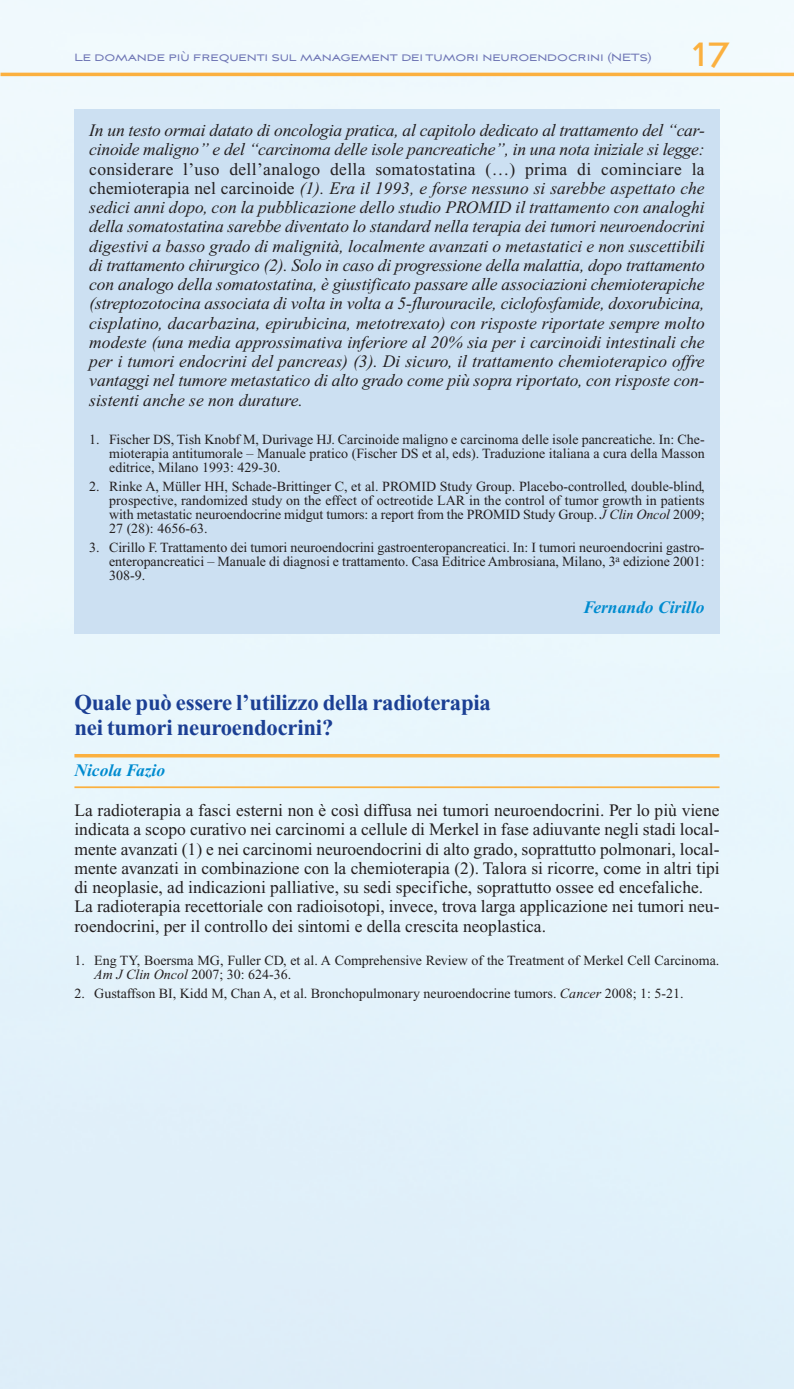
<style>
.page{position:relative;width:794px;height:1389px;background:#fff}
.page>*{position:absolute;margin:0;border:0;box-sizing:border-box;transform-origin:0 0}
.t1{font:42px "Aviano Sans";color:#fbb03f}
.t2{font:700 22.75px/24.5px "Times New Roman";letter-spacing:-.01em;color:#1b3f94}
.t3{font:italic 17.5px/19.2px "Times New Roman";letter-spacing:-.01em;color:#231f20}
.t4{font:17.5px/19.2px "Times New Roman";color:#231f20}
.t5{font:italic 700 17.5px "Times New Roman";color:#008bcf}
.t6{font:14px/14px "Times New Roman";color:#231f20;text-align:justify}
.t7{font:13.12px "Aviano Sans";letter-spacing:-.01em;color:#6f76b5}
.s1{font-style:normal}
.s2{font-style:italic}
</style>
<div class="page">
<hr style="left:1px;top:73px;width:793px;height:3px;background:#fbb03f">
<div style="left:74px;top:109px;width:645px;height:525px;background:#cce0f2"></div>
<hr style="left:74px;top:786px;width:645px;height:2px;background:#fbb03f">
<hr style="left:74px;top:754px;width:645px;height:3px;background:#fbb03f">
<p class="t7" style="left:74px;top:49px;width:578px">Le domande più frequenti sul management dei tumori neuroendocrini (NETs)</p>
<h1 class="t1" style="left:690px;top:27px;width:41px">17</h1>
<p class="t3" style="left:89px;top:122px;width:617px">In un testo ormai datato di oncologia pratica, al capitolo dedicato al trattamento del “car&shy;cinoide maligno” e del “carcinoma delle isole pancreatiche”, in una nota iniziale si legge:</p>
<p class="t3" style="left:89px;top:161px;width:617px;text-align:justify"><span class="s1">considerare l’uso dell’analogo della somatostatina (…) prima di cominciare la chemioterapia nel carcinoide</span> (1). Era il 1993, e forse nessuno si sarebbe aspettato che sedici anni dopo, con la pubblicazione dello studio PROMID il trattamento con analoghi della somatostatina sarebbe diventato lo standard nella terapia dei tumori neuroendocrini digestivi a basso grado di malignità, localmente avanzati o metastatici e non suscettibili di trattamento chirurgico (2). Solo in caso di progressione della malattia, dopo trattamento con analogo della somatostatina, è giustificato passare alle associazioni chemioterapiche (streptozotocina associata di volta in volta a 5-flurouracile, ciclofosfamide, doxorubicina, cisplatino, dacarbazina, epirubicina, metotrexato) con risposte riportate sempre molto modeste (una media approssimativa inferiore al 20% sia per i carcinoidi intestinali che per i tumori endocrini del pancreas) (3). Di sicuro, il trattamento chemioterapico offre vantaggi nel tumore metastatico di alto grado come più sopra riportato, con risposte con&shy;sistenti anche se non durature.</p>
<p class="t6" style="left:109px;top:434px;width:597px;text-indent:-20px">1. Fischer DS, Tish Knobf M, Durivage HJ. Carcinoide maligno e carcinoma delle isole pancreatiche. In: Che&shy;mioterapia antitumorale – Manuale pratico (Fischer DS et al, eds). Traduzione italiana a cura della Masson editrice, Milano 1993: 429-30.</p>
<p class="t6" style="left:109px;top:480px;width:597px;text-indent:-20px">2. Rinke A, Müller HH, Schade-Brittinger C, et al. PROMID Study Group. Placebo-controlled, double-blind, prospective, randomized study on the effect of octreotide LAR in the control of tumor growth in patients with metastatic neuroendocrine midgut tumors: a report from the PROMID Study Group. <span class="s2">J Clin Oncol</span> 2009; 27 (28): 4656-63.</p>
<p class="t6" style="left:109px;top:541px;width:597px;text-indent:-20px">3. Cirillo F. Trattamento dei tumori neuroendocrini gastroenteropancreatici. In: I tumori neuroendocrini gastro&shy;enteropancreatici – Manuale di diagnosi e trattamento. Casa Editrice Ambrosiana, Milano, 3<sup>a</sup> edizione 2001:<br>308-9.</p>
<p class="t5" style="left:584px;top:601px;width:122px">Fernando Cirillo</p>
<h2 class="t2" style="left:74px;top:693px;width:418px">Quale può essere l’utilizzo della radioterapia nei tumori neuroendocrini?</h2>
<p class="t5" style="left:74px;top:764px;width:92px">Nicola Fazio</p>
<p class="t4" style="left:74px;top:802px;width:647px">La radioterapia a fasci esterni non è così diffusa nei tumori neuroendocrini. Per lo più viene indicata a scopo curativo nei carcinomi a cellule di Merkel in fase adiuvante negli stadi local&shy;mente avanzati (1) e nei carcinomi neuroendocrini di alto grado, soprattutto polmonari, local&shy;mente avanzati in combinazione con la chemioterapia (2). Talora si ricorre, come in altri tipi di neoplasie, ad indicazioni palliative, su sedi specifiche, soprattutto ossee ed encefaliche.<br>La radioterapia recettoriale con radioisotopi, invece, trova larga applicazione nei tumori neu&shy;roendocrini, per il controllo dei sintomi e della crescita neoplastica.</p>
<p class="t6" style="left:94px;top:954px;width:626px;text-indent:-20px">1. Eng TY, Boersma MG, Fuller CD, et al. A Comprehensive Review of the Treatment of Merkel Cell Carcinoma.<br><span class="s2">Am J Clin Oncol</span> 2007; 30: 624-36.</p>
<p class="t6" style="left:74px;top:987px;width:611px">2. Gustaffson BI, Kidd M, Chan A, et al. Bronchopulmonary neuroendocrine tumors. <span class="s2">Cancer</span> 2008; 1: 5-21.</p>
</div>
